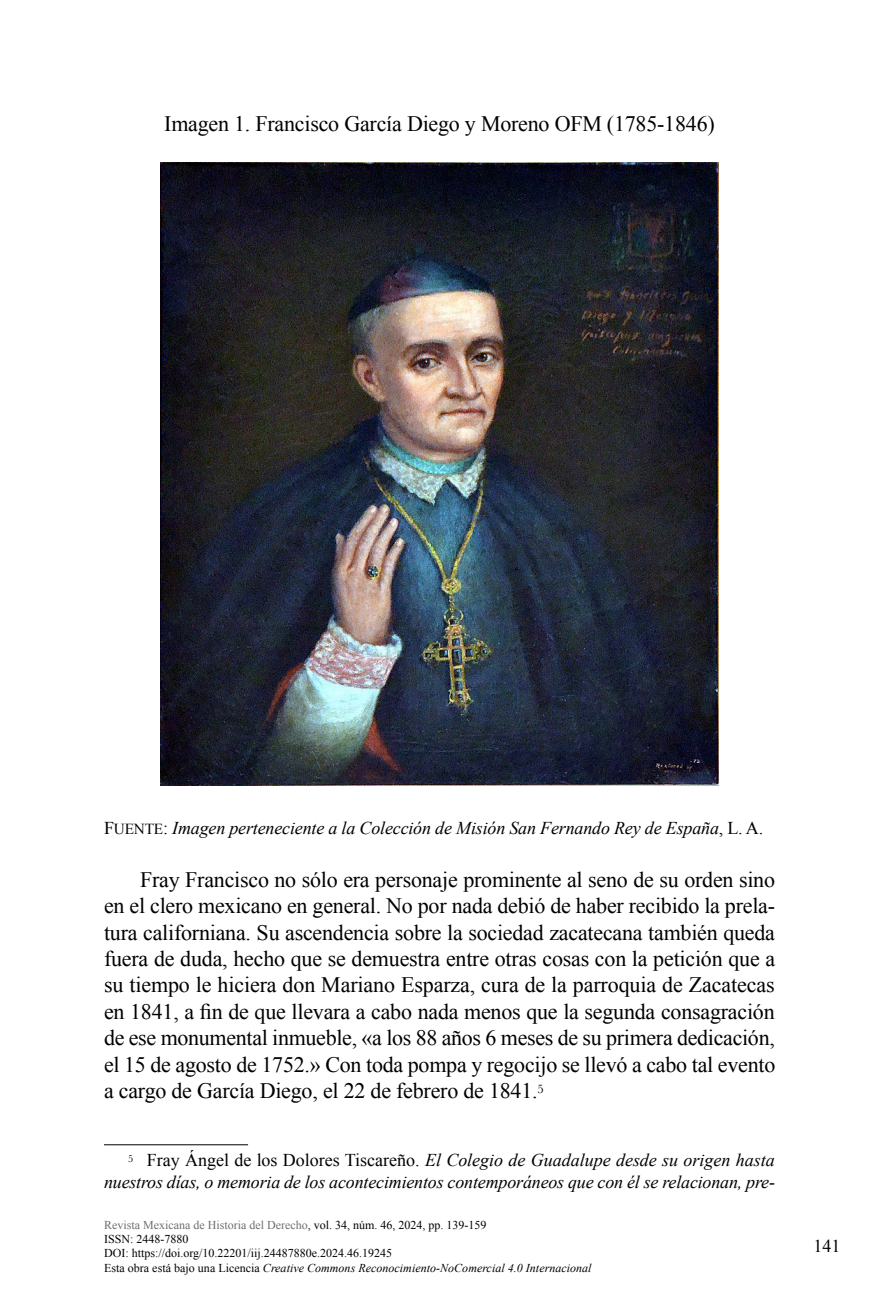
<style>
.page{position:relative;width:879px;height:1304px;background:#fff}
.page>*{position:absolute;margin:0;border:0;box-sizing:border-box;transform-origin:0 0}
.t1{font:22px/26.4px "Times New Roman";letter-spacing:-.01em;color:#000;text-align:justify}
.t2{font:italic 18px/21.6px "Times New Roman";letter-spacing:-.01em;color:#000;text-align:right}
.t3{font:18px "Times New Roman";color:#000}
.t4{font:12px/14.4px "Times New Roman";color:#000}
.s1{font-family:"Times New Roman PSMT SC850";font-style:normal}
.s2{font-family:"Times New Roman PSMT SC850";font-style:normal;font-size:15.4px}
.s3{font-style:normal}
.s4{color:#6d6e71}
.s5{font-style:italic}
</style>
<div class="page">
<img style="left:161px;top:162px;width:557px;height:624px">
<hr style="left:104px;top:1144px;width:144px;height:1px;background:#000">
<p class="t1" style="left:164px;top:110px;width:552px">Imagen 1. Francisco García Diego y Moreno OFM (1785-1846)</p>
<p class="t2" style="left:104px;top:817px;width:661px"><span class="s1">F</span><span class="s2">UENTE</span><span class="s3">:</span> Imagen perteneciente a la Colección de Misión San Fernando Rey de España<span class="s3">, L. A.</span></p>
<p class="t1" style="left:104px;top:866px;width:673px;text-indent:36px">Fray Francisco no sólo era personaje prominente al seno de su orden sino en el clero mexicano en general. No por nada debió de haber recibido la prela&shy;tura californiana. Su ascendencia sobre la sociedad zacatecana también queda fuera de duda, hecho que se demuestra entre otras cosas con la petición que a su tiempo le hiciera don Mariano Esparza, cura de la parroquia de Zacatecas en 1841, a fin de que llevara a cabo nada menos que la segunda consagración de ese monumental inmueble, «a los 88 años 6 meses de su primera dedicación, el 15 de agosto de 1752.» Con toda pompa y regocijo se llevó a cabo tal evento a cargo de García Diego, el 22 de febrero de 1841.<sup>5</sup></p>
<p class="t2" style="left:104px;top:1149px;width:672px"><sup>5</sup> <span class="s3">Fray Ángel de los Dolores Tiscareño.</span> El Colegio de Guadalupe desde su origen hasta nuestros días, o memoria de los acontecimientos contemporáneos que con él se relacionan, pre-</p>
<p class="t4" style="left:104px;top:1217px;width:489px"><span class="s4">Revista Mexicana de Historia del Derecho</span>, vol. 34, núm. 46, 2024, pp. 139-159<br>ISSN: 2448-7880<br>DOI: https://doi.org/10.22201/iij.24487880e.2024.46.19245<br>Esta obra está bajo una Licencia <span class="s5">Creative Commons Reconocimiento-NoComercial 4.0 Internacional</span></p>
<p class="t3" style="left:813px;top:1234px;width:28px">141</p>
</div>
